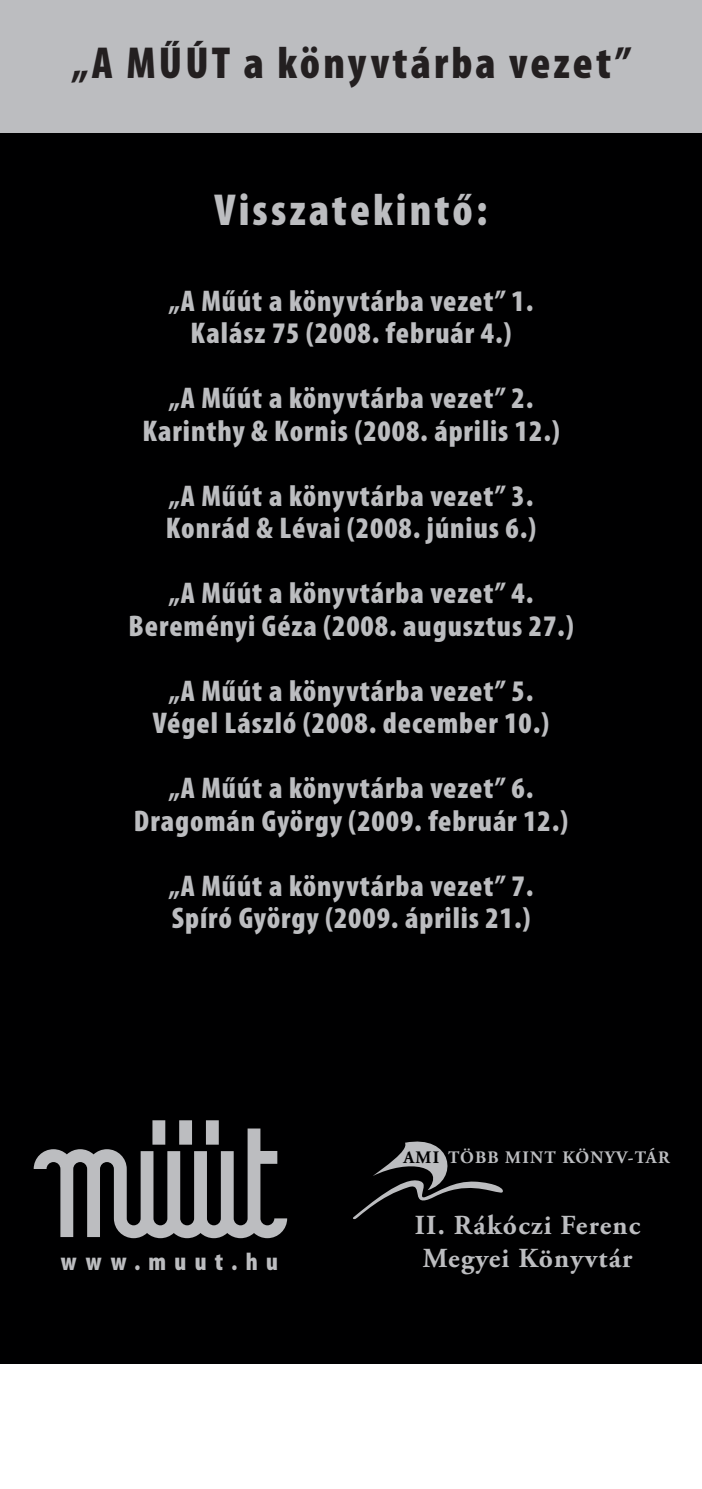
<style>
.page{position:relative;width:702px;height:1489px;background:#fff}
.page>*{position:absolute;margin:0;border:0;box-sizing:border-box;transform-origin:0 0}
.t1{font:900 condensed 45px "Myriad Pro";letter-spacing:.07em;color:#231f20}
.t2{font:900 condensed 45px "Myriad Pro";letter-spacing:.07em;color:#bcbdc0}
.t3{font:900 condensed 30px/32.5px "Myriad Pro";letter-spacing:.03em;color:#bcbdc0;text-align:center}
.t4{font:700 27.5px "Adobe Garamond Pro";letter-spacing:.045em;color:#bcbdc0}
.t5{font:900 condensed 25px "Myriad Pro";letter-spacing:.33em;color:#bcbdc0}
.t6{font:700 17.5px "Adobe Garamond Pro";letter-spacing:.07em;color:#bcbdc0}
.s1{color:#000001}
</style>
<div class="page">
<div style="left:0;top:0;width:702px;height:1363px;background:#000001"></div>
<div style="left:0;top:0;width:702px;height:132px;background:#bcbdc0"></div>
<svg style="left:353px;top:1141px;width:150px;height:78px"></svg>
<svg style="left:34px;top:1120px;width:253px;height:118px"></svg>
<h1 class="t1" style="left:72px;top:38px;width:561px">„A MŰÚT a könyvtárba vezet”</h1>
<h1 class="t2" style="left:215px;top:185px;width:274px">Visszatekintő:</h1>
<p class="t3" style="left:169px;top:285px;width:366px">„A Műút a könyvtárba vezet” 1.<br>Kalász 75 (2008. február 4.)</p>
<p class="t3" style="left:142px;top:382px;width:419px">„A Műút a könyvtárba vezet” 2.<br>Karinthy &amp; Kornis (2008. április 12.)</p>
<p class="t3" style="left:166px;top:480px;width:371px;text-align:left">„A Műút a könyvtárba vezet” 3.<br>Konrád &amp; Lévai (2008. június 6.)</p>
<p class="t3" style="left:128px;top:577px;width:446px">„A Műút a könyvtárba vezet” 4.<br>Bereményi Géza (2008. augusztus 27.)</p>
<p class="t3" style="left:153px;top:675px;width:397px">„A Műút a könyvtárba vezet” 5.<br>Végel László (2008. december 10.)</p>
<p class="t3" style="left:134px;top:772px;width:435px">„A Műút a könyvtárba vezet” 6.<br>Dragomán György (2009. február 12.)</p>
<p class="t3" style="left:169px;top:870px;width:366px;text-align:left">„A Műút a könyvtárba vezet” 7.<br>Spíró György (2009. április 21.)</p>
<p class="t6" style="left:403px;top:1147px;width:267px"><span class="s1">AMI</span> TÖBB MINT KÖNYV-TÁR</p>
<p class="t4" style="left:415px;top:1208px;width:227px">II. Rákóczi Ferenc</p>
<p class="t5" style="left:61px;top:1247px;width:218px">www.muut.hu</p>
<p class="t4" style="left:422px;top:1241px;width:211px">Megyei Könyvtár</p>
</div>
